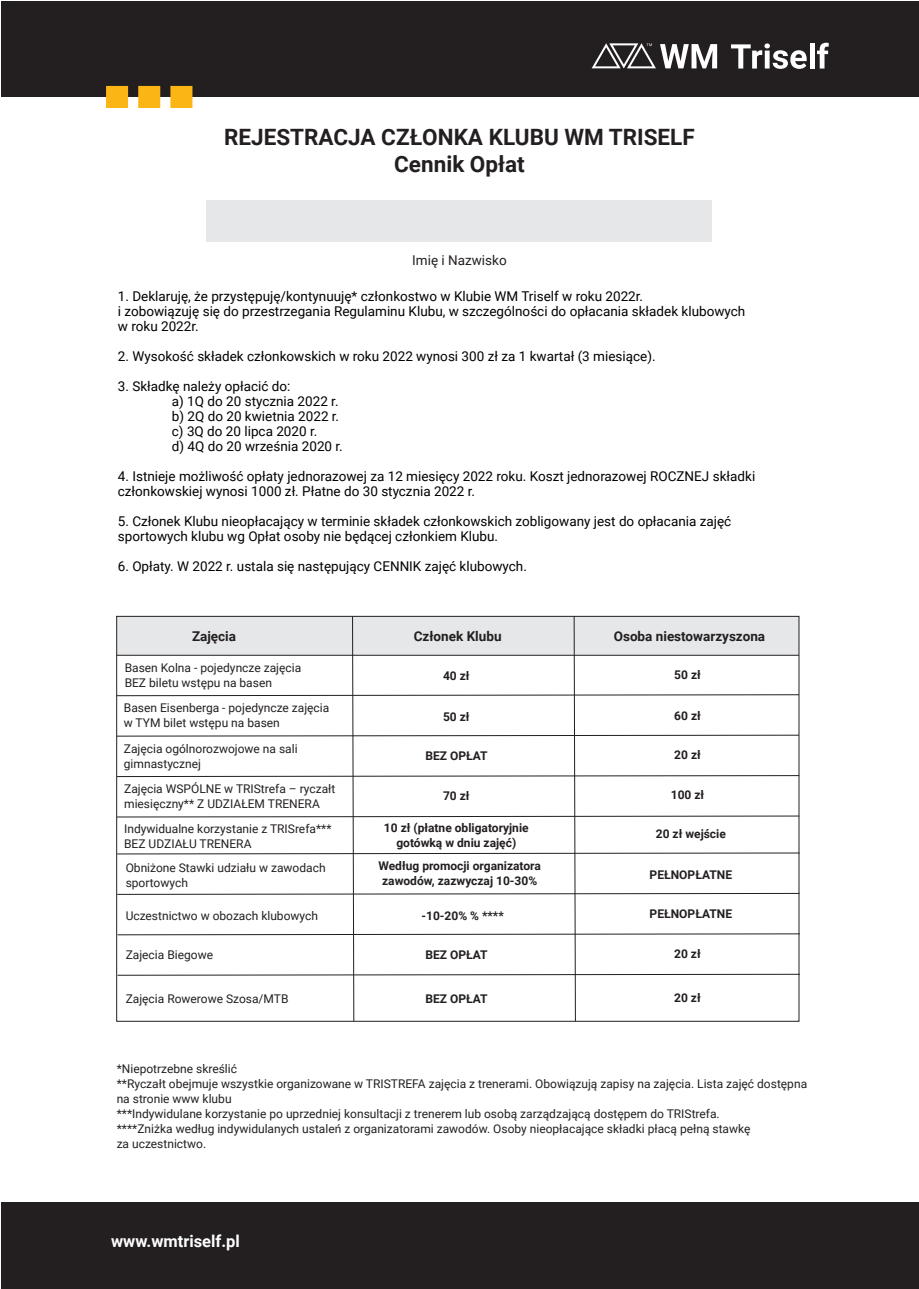
<style>
.page{position:relative;width:919px;height:1289px;background:#fff}
.page>*{position:absolute;margin:0;border:0;box-sizing:border-box;transform-origin:0 0}
.t1{font:700 22.5px/27px "Roboto";color:#231f20;text-align:center}
.t2{font:700 16.5px "Roboto";color:#fff}
.t3{font:13.5px/15px "Roboto";color:#000}
.t4{font:700 13.5px "Roboto";color:#231f20}
.t5{font:13.5px "Roboto";color:#231f20}
.t6{font:12px/15px "Roboto";color:#231f20}
.t7{font:700 12px/15px "Roboto";color:#231f20;text-align:center}
</style>
<div class="page">
<div style="left:1px;top:2px;width:917px;height:95px;background:#231f20"></div>
<svg style="left:731px;top:43px;width:75px;height:26px"></svg>
<div style="left:809px;top:43px;width:5px;height:26px;background:#fff"></div>
<svg style="left:817px;top:43px;width:11px;height:26px"></svg>
<svg style="left:592px;top:43px;width:125px;height:25px"></svg>
<svg style="left:116px;top:615px;width:684px;height:406px"></svg>
<div style="left:1px;top:1202px;width:917px;height:86px;background:#231f20"></div>
<div style="left:207px;top:200px;width:505px;height:42px;background:#e6e7e9"></div>
<svg style="left:106px;top:86px;width:86px;height:22px"></svg>
<h1 class="t1" style="left:224px;top:123px;width:472px">REJESTRACJA CZŁONKA KLUBU WM TRISELF<br>Cennik Opłat</h1>
<p class="t5" style="left:412px;top:251px;width:96px">Imię i Nazwisko</p>
<p class="t3" style="left:118px;top:288px;width:629px">1. Deklaruję, że przystępuję/kontynuuję* członkostwo w Klubie WM Triself w roku 2022r.<br>i zobowiązuję się do przestrzegania Regulaminu Klubu, w szczególności do opłacania składek klubowych w roku 2022r.</p>
<p class="t3" style="left:118px;top:348px;width:539px">2. Wysokość składek członkowskich w roku 2022 wynosi 300 zł za 1 kwartał (3 miesiące).</p>
<p class="t3" style="left:172px;top:378px;width:172px;text-indent:-54px">3. Składkę należy opłacić do:<br>a) 1Q do 20 stycznia 2022 r. b) 2Q do 20 kwietnia 2022 r. c) 3Q do 20 lipca 2020 r.<br>d) 4Q do 20 września 2020 r.</p>
<p class="t3" style="left:118px;top:468px;width:639px">4. Istnieje możliwość opłaty jednorazowej za 12 miesięcy 2022 roku. Koszt jednorazowej ROCZNEJ składki członkowskiej wynosi 1000 zł. Płatne do 30 stycznia 2022 r.</p>
<p class="t3" style="left:118px;top:513px;width:615px">5. Członek Klubu nieopłacający w terminie składek członkowskich zobligowany jest do opłacania zajęć sportowych klubu wg Opłat osoby nie będącej członkiem Klubu.</p>
<p class="t3" style="left:118px;top:558px;width:410px">6. Opłaty. W 2022 r. ustala się następujący CENNIK zajęć klubowych.</p>
<p class="t4" style="left:192px;top:627px;width:46px">Zajęcia</p>
<p class="t4" style="left:414px;top:627px;width:89px">Członek Klubu</p>
<p class="t4" style="left:613px;top:627px;width:153px">Osoba niestowarzyszona</p>
<p class="t6" style="left:125px;top:659px;width:178px">Basen Kolna - pojedyncze zajęcia<br>BEZ biletu wstępu na basen</p>
<p class="t6" style="left:124px;top:700px;width:207px">Basen Eisenberga - pojedyncze zajęcia w TYM bilet wstępu na basen</p>
<p class="t6" style="left:124px;top:741px;width:175px">Zajęcia ogólnorozwojowe na sali gimnastycznej</p>
<p class="t6" style="left:124px;top:780px;width:213px">Zajęcia WSPÓLNE w TRIStrefa – ryczałt miesięczny** Z UDZIAŁEM TRENERA</p>
<p class="t6" style="left:124px;top:820px;width:209px">Indywidualne korzystanie z TRISrefa***<br>BEZ UDZIAŁU TRENERA</p>
<p class="t6" style="left:126px;top:859px;width:201px">Obniżone Stawki udziału w zawodach sportowych</p>
<p class="t6" style="left:126px;top:907px;width:194px">Uczestnictwo w obozach klubowych</p>
<p class="t6" style="left:126px;top:946px;width:89px">Zajecia Biegowe</p>
<p class="t6" style="left:126px;top:990px;width:164px">Zajęcia Rowerowe Szosa/MTB</p>
<p class="t7" style="left:674px;top:667px;width:28px">50 zł</p>
<p class="t7" style="left:674px;top:707px;width:28px">60 zł</p>
<p class="t7" style="left:674px;top:746px;width:28px">20 zł</p>
<p class="t7" style="left:670px;top:787px;width:35px">100 zł</p>
<p class="t7" style="left:655px;top:825px;width:72px">20 zł wejście</p>
<p class="t7" style="left:649px;top:866px;width:84px">PEŁNOPŁATNE</p>
<p class="t7" style="left:649px;top:905px;width:84px">PEŁNOPŁATNE</p>
<p class="t7" style="left:674px;top:946px;width:28px">20 zł</p>
<p class="t7" style="left:674px;top:989px;width:28px">20 zł</p>
<p class="t7" style="left:443px;top:668px;width:28px">40 zł</p>
<p class="t7" style="left:443px;top:708px;width:28px">50 zł</p>
<p class="t7" style="left:425px;top:747px;width:64px">BEZ OPŁAT</p>
<p class="t7" style="left:443px;top:788px;width:28px">70 zł</p>
<p class="t7" style="left:384px;top:819px;width:146px">10 zł (płatne obligatoryjnie gotówką w dniu zajęć)</p>
<p class="t7" style="left:378px;top:858px;width:164px;text-align:left">Według promocji organizatora zawodów, zazwyczaj 10-30%</p>
<p class="t7" style="left:421px;top:907px;width:84px">-10-20% % ****</p>
<p class="t7" style="left:425px;top:947px;width:64px">BEZ OPŁAT</p>
<p class="t7" style="left:425px;top:990px;width:64px">BEZ OPŁAT</p>
<p class="t6" style="left:117px;top:1060px;width:692px">*Niepotrzebne skreślić<br>**Ryczałt obejmuje wszystkie organizowane w TRISTREFA zajęcia z trenerami. Obowiązują zapisy na zajęcia. Lista zajęć dostępna na stronie www klubu<br>***Indywidulane korzystanie po uprzedniej konsultacji z trenerem lub osobą zarządzającą dostępem do TRIStrefa.<br>****Zniżka według indywidulanych ustaleń z organizatorami zawodów. Osoby nieopłacające składki płacą pełną stawkę<br>za uczestnictwo.</p>
<h2 class="t2" style="left:111px;top:1229px;width:130px">www.wmtriself.pl</h2>
</div>
